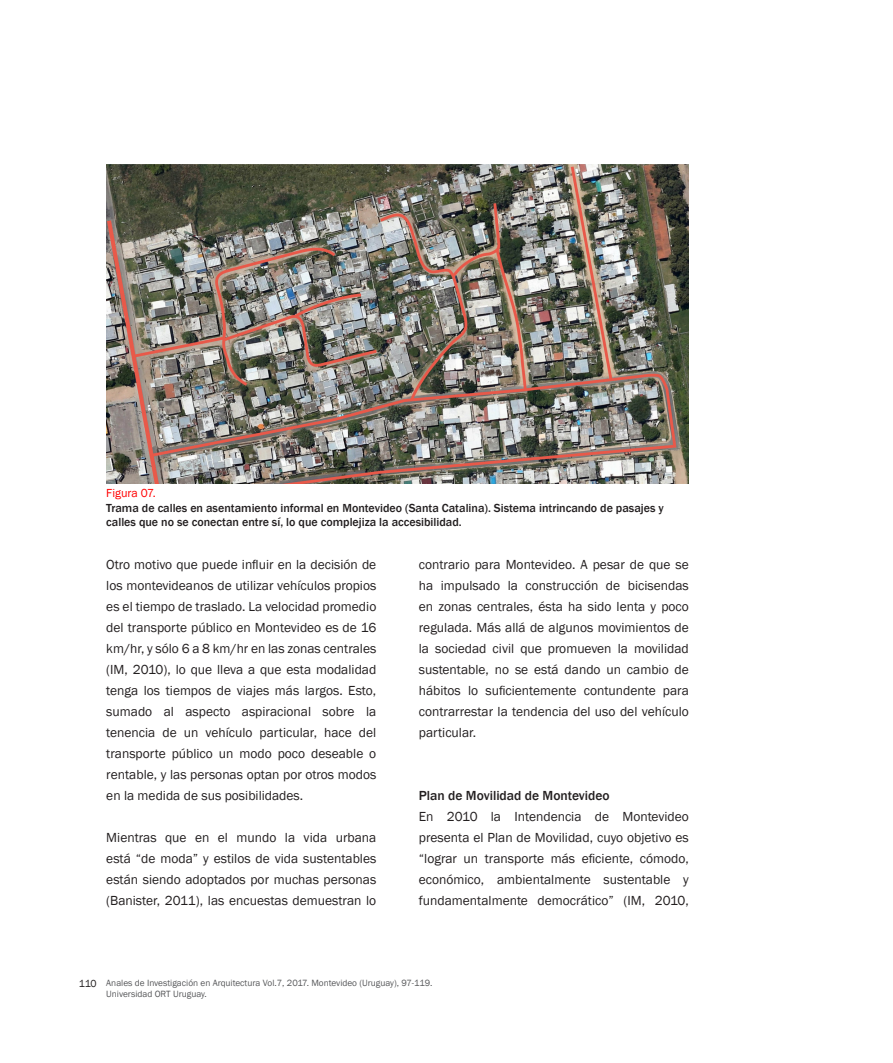
<style>
.page{position:relative;width:893px;height:1063px;background:#fff}
.page>*{position:absolute;margin:0;border:0;box-sizing:border-box;transform-origin:0 0}
.textos{font:13.5px/21px "Franklin Gothic";color:#231f20;text-align:justify}
.textos-2{font:500 13.5px "Franklin Gothic";color:#231f20}
.t1{font:500 12px/14.4px "Franklin Gothic";color:#231f20}
.t2{font:12px "Franklin Gothic";color:#f00}
.t3{font:9.3px/11.1px "Franklin Gothic";color:#57585a}
.s1{font-size:10.5px;color:#231f20}
</style>
<div class="page">
<img style="left:106px;top:165px;width:583px;height:319px">
<p class="t2" style="left:106px;top:486px;width:51px">Figura 07.</p>
<p class="t1" style="left:106px;top:501px;width:559px">Trama de calles en asentamiento informal en Montevideo (Santa Catalina). Sistema intrincando de pasajes y calles que no se conectan entre sí, lo que complejiza la accesibilidad.</p>
<p class="textos" style="left:106px;top:554px;width:272px">Otro motivo que puede influir en la decisión de los montevideanos de utilizar vehículos propios es el tiempo de traslado. La velocidad promedio del transporte público en Montevideo es de 16 km/hr, y sólo 6 a 8 km/hr en las zonas centrales (IM, 2010), lo que lleva a que esta modalidad tenga los tiempos de viajes más largos. Esto, sumado al aspecto aspiracional sobre la tenencia de un vehículo particular, hace del transporte público un modo poco deseable o rentable, y las personas optan por otros modos en la medida de sus posibilidades.</p>
<p class="textos" style="left:106px;top:827px;width:272px">Mientras que en el mundo la vida urbana está “de moda” y estilos de vida sustentables están siendo adoptados por muchas personas (Banister, 2011), las encuestas demuestran lo</p>
<p class="textos" style="left:419px;top:554px;width:272px">contrario para Montevideo. A pesar de que se ha impulsado la construcción de bicisendas en zonas centrales, ésta ha sido lenta y poco regulada. Más allá de algunos movimientos de la sociedad civil que promueven la movilidad sustentable, no se está dando un cambio de hábitos lo suficientemente contundente para contrarrestar la tendencia del uso del vehículo particular.</p>
<p class="textos-2" style="left:419px;top:787px;width:192px">Plan de Movilidad de Montevideo</p>
<p class="textos" style="left:419px;top:806px;width:272px">En 2010 la Intendencia de Montevideo presenta el Plan de Movilidad, cuyo objetivo es “lograr un transporte más eficiente, cómodo, económico, ambientalmente sustentable y fundamentalmente democrático” (IM, 2010,</p>
<p class="t3" style="left:106px;top:978px;width:328px;text-indent:-28px"><span class="s1">110</span> Anales de Investigación en Arquitectura Vol.7, 2017. Montevideo (Uruguay), 97-119.<br>Universidad ORT Uruguay.</p>
</div>
